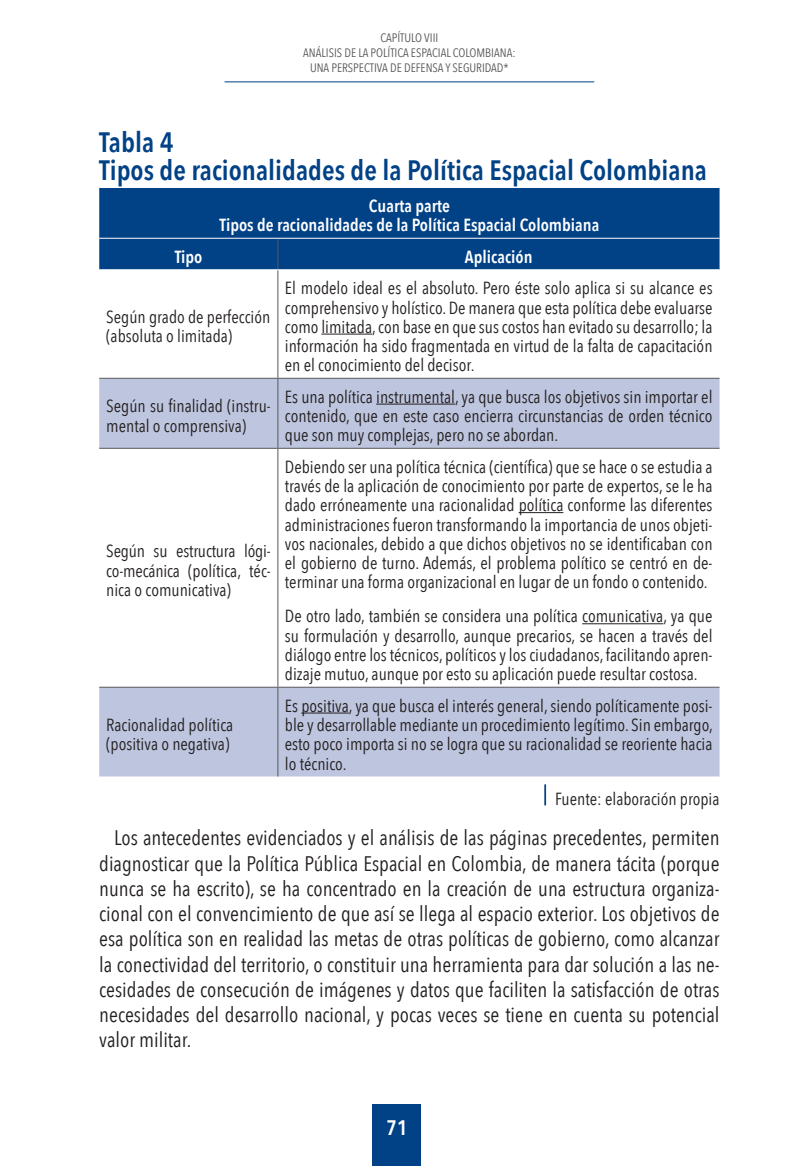
<style>
.page{position:relative;width:794px;height:1166px;background:#fff}
.page>*{position:absolute;margin:0;border:0;box-sizing:border-box;transform-origin:0 0}
.t1{font:600 28px/28px "Avenir Next Condensed";color:#014186}
.t2{font:21px/25.2px "Avenir Next Condensed";color:#231f20;text-align:justify}
.t3{font:600 21px "Avenir Next Condensed";color:#fff}
.t4{font:17.5px/19.2px "Avenir Next Condensed";color:#231f20;text-align:justify}
.t5{font:600 17.5px/19.2px "Avenir Next Condensed";color:#fff;text-align:center}
.t6{font:12.25px/14.7px "Avenir Next Condensed";color:#57585a;text-align:center}
</style>
<div class="page">
<div style="left:372px;top:1104px;width:49px;height:62px;background:#014186"></div>
<hr style="left:224px;top:81px;width:370px;height:1px;background:#014186">
<hr style="left:544px;top:784px;width:2px;height:21px;background:#014186">
<div style="left:99px;top:188px;width:620px;height:81px;background:#014186"></div>
<svg style="left:99px;top:379px;width:620px;height:397px"></svg>
<hr style="left:277px;top:239px;width:1px;height:30px;background:#57585a">
<hr style="left:277px;top:270px;width:1px;height:108px;background:#57585a">
<hr style="left:99px;top:378px;width:179px;height:1px;background:#57585a">
<hr style="left:278px;top:378px;width:441px;height:1px;background:#57585a">
<hr style="left:277px;top:379px;width:1px;height:69px;background:#57585a">
<hr style="left:99px;top:448px;width:179px;height:1px;background:#57585a">
<hr style="left:278px;top:448px;width:441px;height:1px;background:#57585a">
<hr style="left:277px;top:449px;width:1px;height:238px;background:#57585a">
<hr style="left:99px;top:687px;width:179px;height:1px;background:#57585a">
<hr style="left:278px;top:687px;width:441px;height:1px;background:#57585a">
<hr style="left:277px;top:688px;width:1px;height:88px;background:#57585a">
<hr style="left:99px;top:238px;width:179px;height:1px;background:#fff">
<hr style="left:278px;top:238px;width:441px;height:1px;background:#fff">
<hr style="left:321px;top:334px;width:51px;height:1px;background:#231f20">
<hr style="left:376px;top:404px;width:79px;height:1px;background:#231f20">
<hr style="left:518px;top:512px;width:45px;height:1px;background:#231f20">
<hr style="left:582px;top:623px;width:81px;height:1px;background:#231f20">
<hr style="left:301px;top:712px;width:48px;height:1px;background:#231f20">
<p class="t6" style="left:303px;top:31px;width:214px">CAPÍTULO VIII<br>ANÁLISIS DE LA POLÍTICA ESPACIAL COLOMBIANA:<br>UNA PERSPECTIVA DE DEFENSA Y SEGURIDAD*</p>
<h1 class="t1" style="left:99px;top:129px;width:609px">Tabla 4<br>Tipos de racionalidades de la Política Espacial Colombiana</h1>
<p class="t5" style="left:219px;top:197px;width:381px">Cuarta parte<br>Tipos de racionalidades de la Política Espacial Colombiana</p>
<p class="t5" style="left:175px;top:248px;width:29px">Tipo</p>
<p class="t5" style="left:465px;top:248px;width:69px">Aplicación</p>
<p class="t4" style="left:106px;top:308px;width:166px">Según grado de perfección (absoluta o limitada)</p>
<p class="t4" style="left:285px;top:279px;width:429px">El modelo ideal es el absoluto. Pero éste solo aplica si su alcance es comprehensivo y holístico. De manera que esta política debe evaluarse como limitada, con base en que sus costos han evitado su desarrollo; la información ha sido fragmentada en virtud de la falta de capacitación en el conocimiento del decisor.</p>
<p class="t4" style="left:106px;top:397px;width:166px">Según su finalidad (instru&shy;mental o comprensiva)</p>
<p class="t4" style="left:285px;top:388px;width:429px">Es una política instrumental, ya que busca los objetivos sin importar el contenido, que en este caso encierra circunstancias de orden técnico que son muy complejas, pero no se abordan.</p>
<p class="t4" style="left:106px;top:542px;width:166px">Según su estructura lógi&shy;co-mecánica (política, téc&shy;nica o comunicativa)</p>
<p class="t4" style="left:285px;top:458px;width:429px">Debiendo ser una política técnica (científica) que se hace o se estudia a través de la aplicación de conocimiento por parte de expertos, se le ha dado erróneamente una racionalidad política conforme las diferentes administraciones fueron transformando la importancia de unos objeti&shy;vos nacionales, debido a que dichos objetivos no se identificaban con el gobierno de turno. Además, el problema político se centró en de&shy;terminar una forma organizacional en lugar de un fondo o contenido.</p>
<p class="t4" style="left:285px;top:607px;width:429px">De otro lado, también se considera una política comunicativa, ya que su formulación y desarrollo, aunque precarios, se hacen a través del diálogo entre los técnicos, políticos y los ciudadanos, facilitando apren&shy;dizaje mutuo, aunque por esto su aplicación puede resultar costosa.</p>
<p class="t4" style="left:285px;top:696px;width:430px">Es positiva, ya que busca el interés general, siendo políticamente posi&shy;ble y desarrollable mediante un procedimiento legítimo. Sin embargo, esto poco importa si no se logra que su racionalidad se reoriente hacia lo técnico.</p>
<p class="t4" style="left:555px;top:790px;width:166px">Fuente: elaboración propia</p>
<p class="t2" style="left:99px;top:826px;width:622px;text-indent:15px">Los antecedentes evidenciados y el análisis de las páginas precedentes, permiten diagnosticar que la Política Pública Espacial en Colombia, de manera tácita (porque nunca se ha escrito), se ha concentrado en la creación de una estructura organiza&shy;cional con el convencimiento de que así se llega al espacio exterior. Los objetivos de esa política son en realidad las metas de otras políticas de gobierno, como alcanzar la conectividad del territorio, o constituir una herramienta para dar solución a las ne&shy;cesidades de consecución de imágenes y datos que faciliten la satisfacción de otras necesidades del desarrollo nacional, y pocas veces se tiene en cuenta su potencial valor militar.</p>
<p class="t4" style="left:106px;top:716px;width:129px">Racionalidad política (positiva o negativa)</p>
<p class="t3" style="left:386px;top:1114px;width:22px">71</p>
</div>
